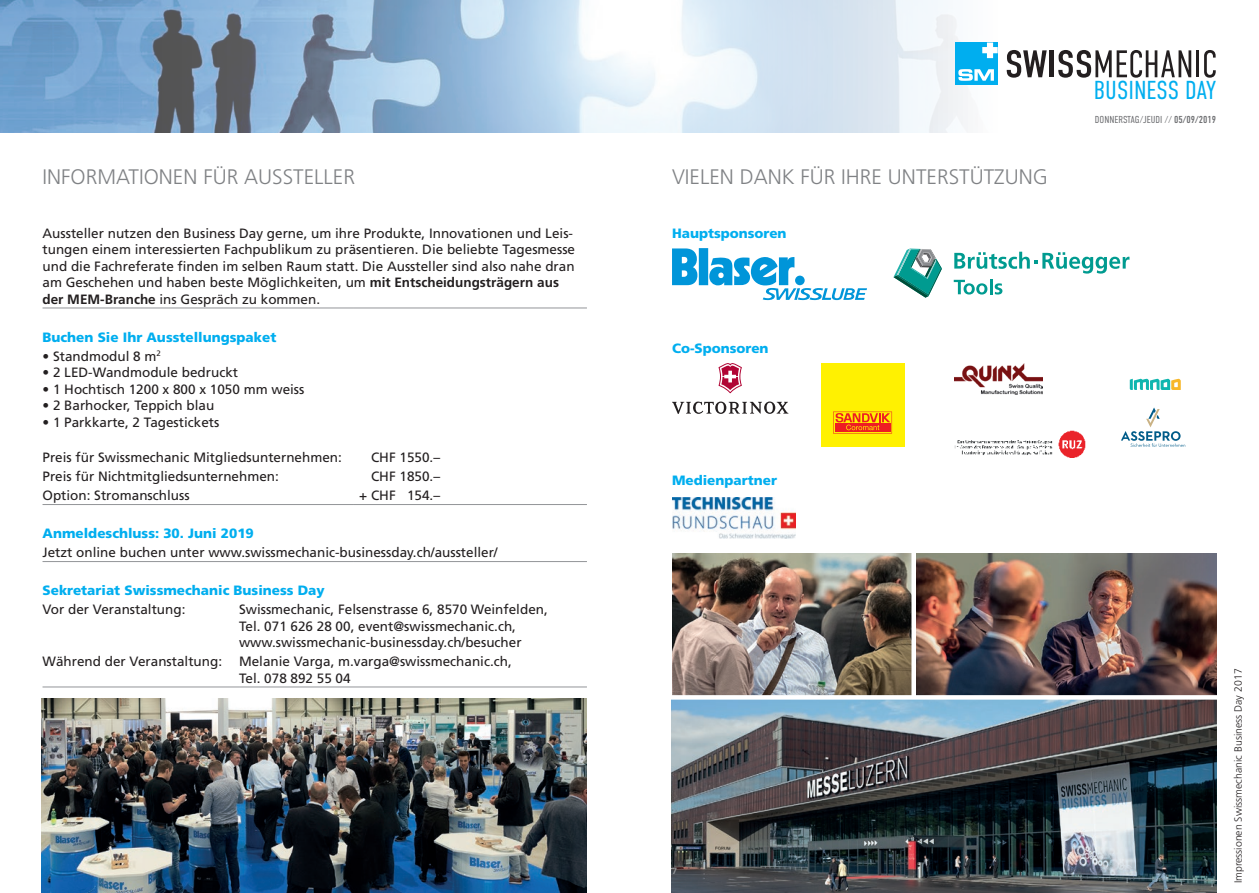
<style>
.page{position:relative;width:1259px;height:893px;background:#fff}
.page>*{position:absolute;margin:0;border:0;box-sizing:border-box;transform-origin:0 0}
.t1{font:300 25.95px "DIN Condensed";color:#00aeef}
.t2{font:300 21px "Frutiger";color:#808285}
.fliesstext{font:13.5px/16.5px "Frutiger";color:#231f20}
.fliesstitel{font:900 13.5px "Frutiger";color:#00aeef}
.fliesstext-2{font:300 10.5px "Frutiger";color:#231f20}
.t3{font:300 10.05px "DIN Condensed";color:#6c6d70}
.t4{font:700 9px "Frutiger";color:#939598}
.s1{font-weight:700}
.s2{color:#fff}
.s3{font-weight:400}
</style>
<div class="page">
<img style="left:0;top:0;width:1216px;height:133px">
<div style="left:955px;top:43px;width:42px;height:42px;background:#00aeef"></div>
<svg style="left:958px;top:69px;width:36px;height:12px"></svg>
<svg style="left:982px;top:43px;width:15px;height:15px"></svg>
<svg style="left:1006px;top:50px;width:40px;height:28px"></svg>
<div style="left:1049px;top:50px;width:5px;height:27px;background:#231f20"></div>
<svg style="left:1058px;top:50px;width:133px;height:28px"></svg>
<hr style="left:1196px;top:50px;width:3px;height:27px;background:#231f20">
<svg style="left:1204px;top:50px;width:11px;height:28px"></svg>
<img style="left:671px;top:700px;width:545px;height:193px">
<img style="left:916px;top:554px;width:300px;height:141px">
<img style="left:672px;top:554px;width:239px;height:141px">
<hr style="left:43px;top:504px;width:310px;height:1px;background:#939598">
<hr style="left:353px;top:504px;width:234px;height:1px;background:#939598">
<hr style="left:43px;top:561px;width:310px;height:1px;background:#939598">
<hr style="left:353px;top:561px;width:234px;height:1px;background:#939598">
<hr style="left:43px;top:308px;width:310px;height:1px;background:#939598">
<hr style="left:353px;top:308px;width:234px;height:1px;background:#939598">
<hr style="left:43px;top:687px;width:196px;height:1px;background:#939598">
<hr style="left:239px;top:687px;width:348px;height:1px;background:#939598">
<img style="left:42px;top:699px;width:545px;height:194px">
<div style="left:699px;top:248px;width:9px;height:37px;background:#0095d9"></div>
<svg style="left:672px;top:248px;width:25px;height:37px"></svg>
<svg style="left:709px;top:257px;width:158px;height:43px"></svg>
<svg style="left:893px;top:249px;width:49px;height:49px"></svg>
<svg style="left:954px;top:252px;width:175px;height:22px"></svg>
<svg style="left:953px;top:280px;width:34px;height:15px"></svg>
<hr style="left:989px;top:279px;width:3px;height:15px;background:#009b90">
<svg style="left:994px;top:283px;width:8px;height:12px"></svg>
<svg style="left:672px;top:402px;width:116px;height:12px"></svg>
<svg style="left:718px;top:363px;width:23px;height:31px"></svg>
<div style="left:821px;top:363px;width:83px;height:84px;background:#fff101"></div>
<svg style="left:833px;top:412px;width:59px;height:21px"></svg>
<img style="left:955px;top:363px;width:87px;height:31px">
<svg style="left:1121px;top:407px;width:64px;height:40px"></svg>
<img style="left:672px;top:497px;width:124px;height:42px">
<svg style="left:1129px;top:379px;width:51px;height:11px"></svg>
<img style="left:954px;top:430px;width:131px;height:27px">
<p class="t2" style="left:43px;top:165px;width:314px">INFORMATIONEN FÜR AUSSTELLER</p>
<p class="fliesstext" style="left:43px;top:225px;width:534px">Aussteller nutzen den Business Day gerne, um ihre Produkte, Innovationen und Leis&shy;tungen einem interessierten Fachpublikum zu präsentieren. Die beliebte Tagesmesse und die Fachreferate finden im selben Raum statt. Die Aussteller sind also nahe dran am Geschehen und haben beste Möglichkeiten, um <span class="s1">mit Entscheidungsträgern aus</span></p>
<p class="fliesstext" style="left:43px;top:291px;width:279px"><span class="s1">der MEM-Branche</span> ins Gespräch zu kommen.</p>
<p class="fliesstitel" style="left:43px;top:329px;width:235px">Buchen Sie Ihr Ausstellungspaket</p>
<p class="fliesstext" style="left:43px;top:348px;width:120px">• Standmodul 8 m<sup>2</sup></p>
<p class="fliesstext" style="left:43px;top:364px;width:197px">• 2 LED-Wandmodule bedruckt</p>
<p class="fliesstext" style="left:43px;top:381px;width:263px">• 1 Hochtisch 1200 x 800 x 1050 mm weiss</p>
<p class="fliesstext" style="left:43px;top:397px;width:173px">• 2 Barhocker, Teppich blau</p>
<p class="fliesstext" style="left:43px;top:414px;width:178px">• 1 Parkkarte, 2 Tagestickets</p>
<p class="fliesstext" style="left:43px;top:449px;width:301px">Preis für Swissmechanic Mitgliedsunternehmen:</p>
<p class="fliesstext" style="left:371px;top:449px;width:71px">CHF 1550.–</p>
<p class="fliesstext" style="left:43px;top:468px;width:238px">Preis für Nichtmitgliedsunternehmen:</p>
<p class="fliesstext" style="left:371px;top:468px;width:71px">CHF 1850.–</p>
<p class="fliesstext" style="left:43px;top:487px;width:149px">Option: Stromanschluss</p>
<p class="fliesstext" style="left:359px;top:487px;width:82px">+ CHF <span class="s2">0</span>154.–</p>
<p class="fliesstitel" style="left:43px;top:525px;width:213px">Anmeldeschluss: 30. Juni 2019</p>
<p class="fliesstext" style="left:43px;top:544px;width:457px">Jetzt online buchen unter www.swissmechanic-businessday.ch/aussteller/</p>
<p class="fliesstitel" style="left:43px;top:582px;width:284px">Sekretariat Swissmechanic Business Day</p>
<p class="fliesstext" style="left:43px;top:601px;width:144px">Vor der Veranstaltung:</p>
<p class="fliesstext" style="left:239px;top:601px;width:310px">Swissmechanic, Felsenstrasse 6, 8570 Weinfelden,</p>
<p class="fliesstext" style="left:239px;top:618px;width:278px">Tel. 071 626 28 00, event@swissmechanic.ch,</p>
<p class="fliesstext" style="left:239px;top:634px;width:284px">www.swissmechanic-businessday.ch/besucher</p>
<p class="fliesstext" style="left:43px;top:653px;width:181px">Während der Veranstaltung:</p>
<p class="fliesstext" style="left:239px;top:653px;width:274px">Melanie Varga, m.varga@swissmechanic.ch,</p>
<p class="fliesstext" style="left:239px;top:670px;width:113px">Tel. 078 892 55 04</p>
<p class="t2" style="left:672px;top:165px;width:377px">VIELEN DANK FÜR IHRE UNTERSTÜTZUNG</p>
<p class="fliesstitel" style="left:672px;top:225px;width:116px">Hauptsponsoren</p>
<p class="fliesstitel" style="left:672px;top:340px;width:98px">Co-Sponsoren</p>
<p class="fliesstitel" style="left:672px;top:472px;width:107px">Medienpartner</p>
<h1 class="t1" style="left:1093px;top:75px;width:124px">BUSINESS DAY</h1>
<p class="t3" style="left:1095px;top:114px;width:123px">DONNERSTAG/JEUDI // <span class="s3">05/09/2019</span></p>
<p class="t4" style="left:672px;top:866px;width:7px">7</p>
<p class="fliesstext-2" style="left:1232px;top:883px;width:216px;rotate:-90deg">Impressionen Swissmechanic Business Day 2017</p>
</div>
